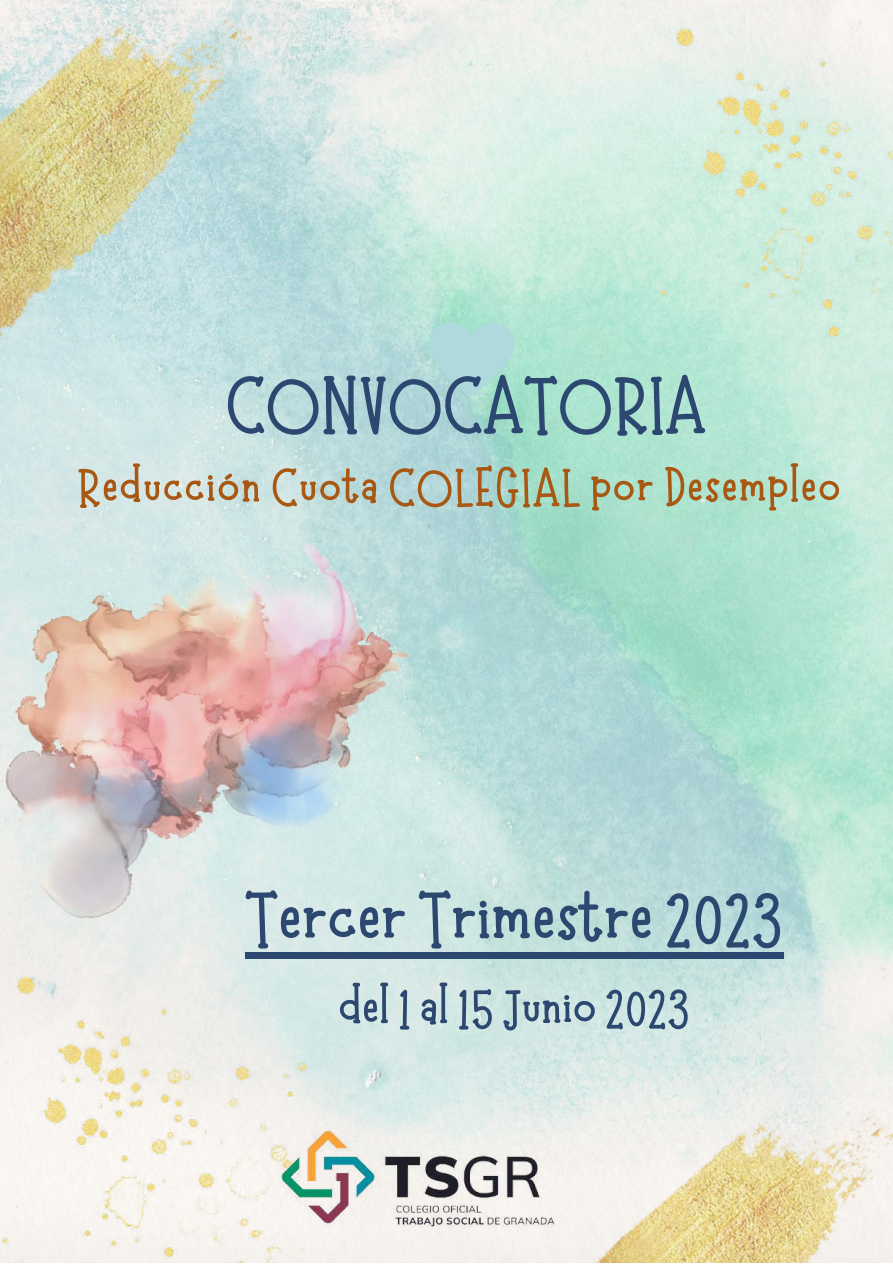
<style>
.page{position:relative;width:893px;height:1264px;background:#fff}
.page>*{position:absolute;margin:0;border:0;box-sizing:border-box;transform-origin:0 0}
.t1{font:700 76.5px "Moonlight";color:#2d4870}
.t2{font:700 74.55px "Moonlight";color:#2d4870}
.t3{font:700 53.55px "Moonlight";color:#2d4870}
.t4{font:700 51px "Moonlight";letter-spacing:.02em;color:#a85813}
</style>
<div class="page">
<img style="left:0;top:0;width:892px;height:1051px">
<svg style="left:429px;top:322px;width:85px;height:74px"></svg>
<img style="left:0;top:932px;width:306px;height:330px">
<img style="left:641px;top:0;width:251px;height:359px">
<img style="left:667px;top:1051px;width:225px;height:211px">
<img style="left:0;top:0;width:306px;height:375px">
<img style="left:0;top:533px;width:413px;height:399px">
<div style="left:245px;top:952px;width:538px;height:7px;background:#2d4870"></div>
<img style="left:169px;top:1002px;width:498px;height:260px">
<h1 class="t1" style="left:225px;top:362px;width:482px">CONVOCATORIA</h1>
<p class="t4" style="left:77px;top:458px;width:765px">Reducción Cuota COLEGIAL por Desempleo</p>
<h2 class="t2" style="left:245px;top:876px;width:539px">Tercer Trimestre 2023</h2>
<p class="t3" style="left:338px;top:977px;width:353px">del 1 al 15 Junio 2023</p>
</div>
